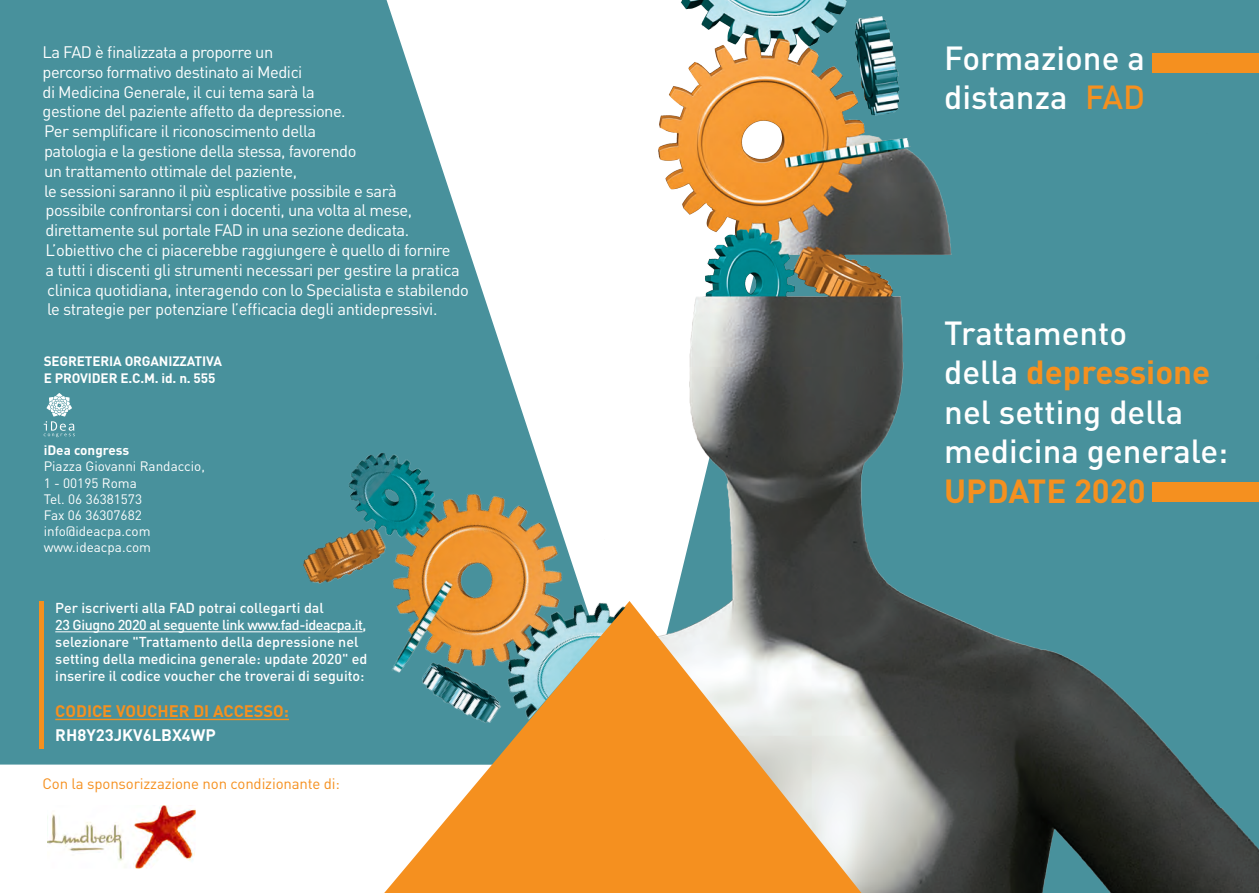
<style>
.page{position:relative;width:1259px;height:893px;background:#fff}
.page>*{position:absolute;margin:0;border:0;box-sizing:border-box;transform-origin:0 0}
.t1{font:500 33px/39.6px "DIN";color:#fff}
.t2{font:700 33px "DIN";color:#f5901f}
.t3{font:16.5px/19.8px "DIN";letter-spacing:-.03em;color:#fff}
.t4{font:700 16.5px "DIN";color:#f5901f}
.t5{font:700 16.5px "DIN";color:#fff}
.t6{font:15px "DIN";letter-spacing:-.01em;color:#f5901f}
.t7{font:500 14.25px/17.1px "DIN";color:#fff}
.t8{font:13.5px "DIN";color:#fff}
.t9{font:700 13.5px "DIN";letter-spacing:-.01em;color:#fff}
.s1{color:#f5901f}
.s2{font-weight:500;color:#fff}
</style>
<div class="page">
<svg style="left:0;top:0;width:508px;height:765px;background:#5699a3"></svg>
<img style="left:658px;top:0;width:601px;height:893px">
<div style="left:1152px;top:53px;width:107px;height:19px;background:#f5901f"></div>
<div style="left:1152px;top:483px;width:107px;height:19px;background:#f5901f"></div>
<svg style="left:44px;top:393px;width:31px;height:44px"></svg>
<img style="left:47px;top:805px;width:149px;height:63px">
<svg style="left:384px;top:601px;width:503px;height:292px;fill:#f5901f"></svg>
<img style="left:234px;top:368px;width:417px;height:411px">
<hr style="left:55px;top:631px;width:308px;height:1px;background:#fff">
<div style="left:39px;top:601px;width:5px;height:147px;background:#f5901f"></div>
<hr style="left:55px;top:719px;width:234px;height:1px;background:#f5901f">
<p class="t3" style="left:43px;top:42px;width:232px">La FAD è finalizzata a proporre un</p>
<p class="t3" style="left:43px;top:62px;width:261px">percorso formativo destinato ai Medici</p>
<p class="t3" style="left:43px;top:82px;width:274px">di Medicina Generale, il cui tema sarà la</p>
<p class="t3" style="left:43px;top:101px;width:305px">gestione del paziente affetto da depressione.</p>
<p class="t3" style="left:44px;top:121px;width:274px">Per semplificare il riconoscimento della</p>
<p class="t3" style="left:44px;top:141px;width:314px">patologia e la gestione della stessa, favorendo</p>
<p class="t3" style="left:44px;top:161px;width:255px">un trattamento ottimale del paziente,</p>
<p class="t3" style="left:44px;top:181px;width:370px">le sessioni saranno il più esplicative possibile e sarà possibile confrontarsi con i docenti, una volta al mese, direttamente sul portale FAD in una sezione dedicata.</p>
<p class="t3" style="left:46px;top:240px;width:425px">L’obiettivo che ci piacerebbe raggiungere è quello di fornire<br>a tutti i discenti gli strumenti necessari per gestire la pratica clinica quotidiana, interagendo con lo Specialista e stabilendo le strategie per potenziare l’efficacia degli antidepressivi.</p>
<p class="t9" style="left:44px;top:353px;width:180px">SEGRETERIA ORGANIZZATIVA</p>
<p class="t9" style="left:44px;top:369px;width:173px">E PROVIDER E.C.M. id. n. 555</p>
<p class="t9" style="left:44px;top:442px;width:87px">iDea congress</p>
<p class="t8" style="left:44px;top:458px;width:163px">Piazza Giovanni Randaccio,</p>
<p class="t8" style="left:44px;top:474px;width:95px">1 - 00195 Roma</p>
<p class="t8" style="left:44px;top:491px;width:100px">Tel. 06 36381573</p>
<p class="t8" style="left:44px;top:507px;width:100px">Fax 06 36307682</p>
<p class="t8" style="left:44px;top:523px;width:108px">info@ideacpa.com</p>
<p class="t8" style="left:44px;top:539px;width:109px">www.ideacpa.com</p>
<p class="t7" style="left:55px;top:599px;width:314px">Per iscriverti alla FAD potrai collegarti dal<br>23 Giugno 2020 al seguente link www.fad-ideacpa.it, selezionare "Trattamento della depressione nel setting della medicina generale: update 2020" ed inserire il codice voucher che troverai di seguito:</p>
<p class="t4" style="left:55px;top:700px;width:235px">CODICE VOUCHER DI ACCESSO:</p>
<p class="t5" style="left:55px;top:724px;width:162px">RH8Y23JKV6LBX4WP</p>
<p class="t6" style="left:43px;top:774px;width:299px">Con la sponsorizzazione non condizionante di:</p>
<p class="t1" style="left:944px;top:37px;width:202px">Formazione a distanza <span class="s1">FAD</span></p>
<p class="t1" style="left:944px;top:312px;width:184px">Trattamento</p>
<p class="t2" style="left:944px;top:351px;width:267px"><span class="s2">della</span> depressione</p>
<p class="t1" style="left:944px;top:391px;width:241px">nel setting della</p>
<p class="t1" style="left:944px;top:431px;width:285px">medicina generale:</p>
<p class="t2" style="left:944px;top:470px;width:203px">UPDATE 2020</p>
</div>
